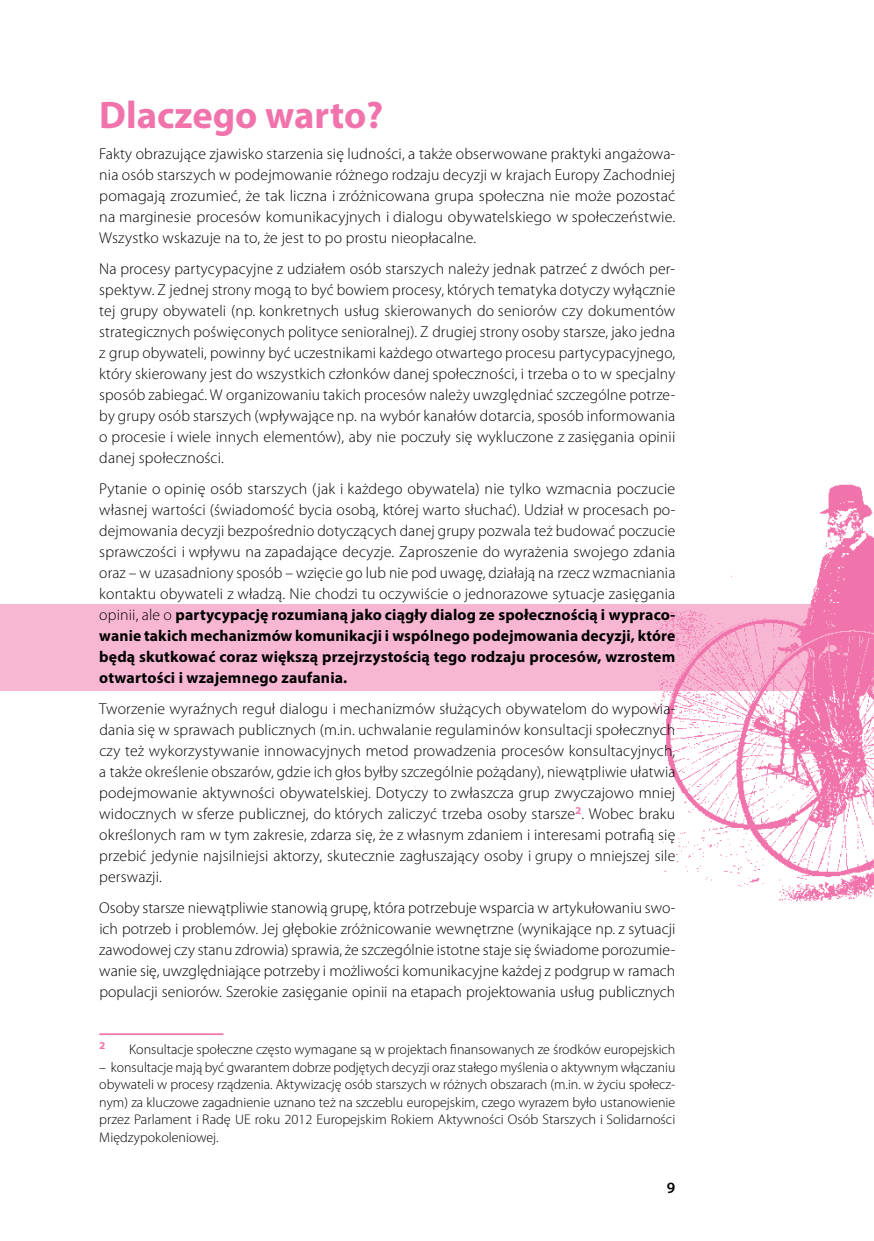
<style>
.page{position:relative;width:874px;height:1241px;background:#fff}
.page>*{position:absolute;margin:0;border:0;box-sizing:border-box;transform-origin:0 0}
.t1{font:700 38.5px "Myriad Pro";color:#f173ac}
.t2{font:300 15.75px/21px "Myriad Pro";letter-spacing:.01em;color:#000;text-align:justify}
.t3{font:600 15.75px "Myriad Pro";color:#000}
.t4{font:300 14px/17.5px "Myriad Pro";color:#000;text-align:justify}
.t5{font:700 semi-expanded 10.5px "Myriad Pro";color:#f173ac}
.s1{font-weight:700}
</style>
<div class="page">
<div style="left:0;top:604px;width:873px;height:87px;background:#f7b7d3"></div>
<img style="left:654px;top:484px;width:219px;height:418px">
<hr style="left:99px;top:1033px;width:124px;height:1px;background:#f173ac">
<h1 class="t1" style="left:99px;top:90px;width:285px">Dlaczego warto?</h1>
<p class="t2" style="left:99px;top:144px;width:577px">Fakty obrazujące zjawisko starzenia się ludności, a także obserwowane praktyki angażowa&shy;nia osób starszych w podejmowanie różnego rodzaju decyzji w krajach Europy Zachodniej pomagają zrozumieć, że tak liczna i zróżnicowana grupa społeczna nie może pozostać na marginesie procesów komunikacyjnych i dialogu obywatelskiego w społeczeństwie.<br>Wszystko wskazuje na to, że jest to po prostu nieopłacalne.</p>
<p class="t2" style="left:99px;top:258px;width:577px">Na procesy partycypacyjne z udziałem osób starszych należy jednak patrzeć z dwóch per&shy;spektyw. Z jednej strony mogą to być bowiem procesy, których tematyka dotyczy wyłącznie tej grupy obywateli (np. konkretnych usług skierowanych do seniorów czy dokumentów strategicznych poświęconych polityce senioralnej). Z drugiej strony osoby starsze, jako jedna z grup obywateli, powinny być uczestnikami każdego otwartego procesu partycypacyjnego, który skierowany jest do wszystkich członków danej społeczności, i trzeba o to w specjalny sposób zabiegać. W organizowaniu takich procesów należy uwzględniać szczególne potrze&shy;by grupy osób starszych (wpływające np. na wybór kanałów dotarcia, sposób informowania o procesie i wiele innych elementów), aby nie poczuły się wykluczone z zasięgania opinii danej społeczności.</p>
<p class="t2" style="left:99px;top:478px;width:577px">Pytanie o opinię osób starszych (jak i każdego obywatela) nie tylko wzmacnia poczucie własnej wartości (świadomość bycia osobą, której warto słuchać). Udział w procesach po&shy;dejmowania decyzji bezpośrednio dotyczących danej grupy pozwala też budować poczucie sprawczości i wpływu na zapadające decyzje. Zaproszenie do wyrażenia swojego zdania oraz – w uzasadniony sposób – wzięcie go lub nie pod uwagę, działają na rzecz wzmacniania kontaktu obywateli z władzą. Nie chodzi tu oczywiście o jednorazowe sytuacje zasięgania opinii, ale o <span class="s1">partycypację rozumianą jako ciągły dialog ze społecznością i wypraco&shy;wanie takich mechanizmów komunikacji i wspólnego podejmowania decyzji, które będą skutkować coraz większą przejrzystością tego rodzaju procesów, wzrostem otwartości i wzajemnego zaufania.</span></p>
<p class="t2" style="left:99px;top:698px;width:577px">Tworzenie wyraźnych reguł dialogu i mechanizmów służących obywatelom do wypowia&shy;dania się w sprawach publicznych (m.in. uchwalanie regulaminów konsultacji społecznych czy też wykorzystywanie innowacyjnych metod prowadzenia procesów konsultacyjnych, a także określenie obszarów, gdzie ich głos byłby szczególnie pożądany), niewątpliwie ułatwia podejmowanie aktywności obywatelskiej. Dotyczy to zwłaszcza grup zwyczajowo mniej widocznych w sferze publicznej, do których zaliczyć trzeba osoby starsze<sup>2</sup>. Wobec braku określonych ram w tym zakresie, zdarza się, że z własnym zdaniem i interesami potrafią się przebić jedynie najsilniejsi aktorzy, skutecznie zagłuszający osoby i grupy o mniejszej sile perswazji.</p>
<p class="t2" style="left:99px;top:897px;width:577px">Osoby starsze niewątpliwie stanowią grupę, która potrzebuje wsparcia w artykułowaniu swo&shy;ich potrzeb i problemów. Jej głębokie zróżnicowanie wewnętrzne (wynikające np. z sytuacji zawodowej czy stanu zdrowia) sprawia, że szczególnie istotne staje się świadome porozumie&shy;wanie się, uwzględniające potrzeby i możliwości komunikacyjne każdej z podgrup w ramach populacji seniorów. Szerokie zasięganie opinii na etapach projektowania usług publicznych</p>
<p class="t5" style="left:99px;top:1039px;width:8px">2</p>
<p class="t4" style="left:129px;top:1040px;width:547px">Konsultacje społeczne często wymagane są w projektach finansowanych ze środków europejskich</p>
<p class="t4" style="left:99px;top:1058px;width:577px">– konsultacje mają być gwarantem dobrze podjętych decyzji oraz stałego myślenia o aktywnym włączaniu obywateli w procesy rządzenia. Aktywizację osób starszych w różnych obszarach (m.in. w życiu społecz&shy;nym) za kluczowe zagadnienie uznano też na szczeblu europejskim, czego wyrazem było ustanowienie przez Parlament i Radę UE roku 2012 Europejskim Rokiem Aktywności Osób Starszych i Solidarności Międzypokoleniowej.</p>
<p class="t3" style="left:666px;top:1177px;width:10px">9</p>
</div>
